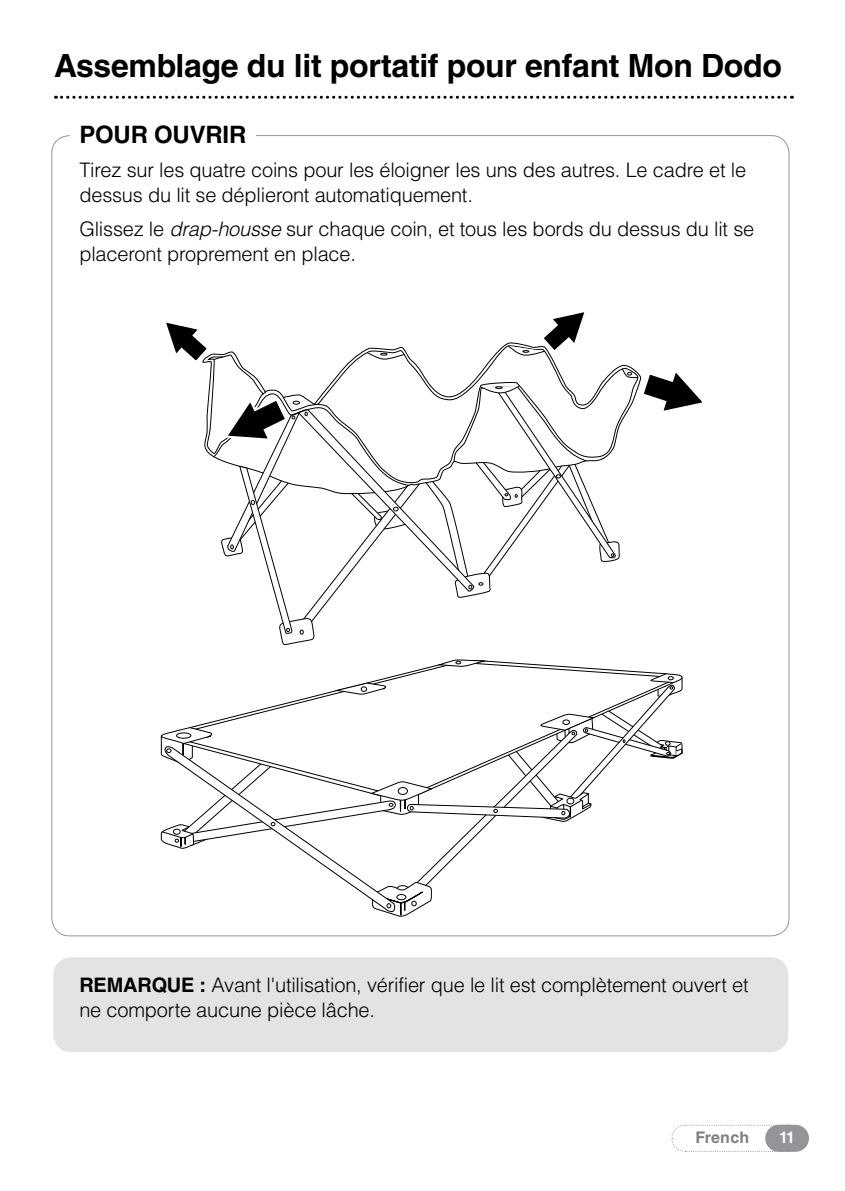
<style>
.page{position:relative;width:845px;height:1191px;background:#fff}
.page>*{position:absolute;margin:0;border:0;box-sizing:border-box;transform-origin:0 0}
.t1{font:700 32px "Helvetica LT Std";letter-spacing:-.01em;color:#000}
.t2{font:700 24px "Helvetica LT Std";letter-spacing:-.01em;color:#000}
.t3{font:300 20px/25px "Helvetica LT Std";letter-spacing:-.01em;color:#000}
.t4{font:700 16px "Helvetica LT Std";letter-spacing:.01em;color:#808080}
.t5{font:700 16px "Helvetica LT Std";color:#fff}
.s1{font-style:italic}
.s2{font-weight:700}
</style>
<div class="page">
<svg style="left:405px;top:662px;width:256px;height:11px"></svg>
<svg style="left:439px;top:659px;width:46px;height:8px"></svg>
<svg style="left:160px;top:673px;width:523px;height:244px"></svg>
<svg style="left:671px;top:1124px;width:138px;height:28px"></svg>
<svg style="left:56px;top:96px;width:736px;height:3px"></svg>
<div style="left:53px;top:957px;width:735px;height:95px;background:#e2e3e4;border-radius:18px"></div>
<svg style="left:166px;top:312px;width:537px;height:333px"></svg>
<h1 class="t1" style="left:54px;top:46px;width:729px">Assemblage du lit portatif pour enfant Mon Dodo</h1>
<p class="t2" style="left:79px;top:120px;width:168px">POUR OUVRIR</p>
<p class="t3" style="left:79px;top:157px;width:668px">Tirez sur les quatre coins pour les éloigner les uns des autres. Le cadre et le dessus du lit se déplieront automatiquement.</p>
<p class="t3" style="left:79px;top:216px;width:676px">Glissez le <span class="s1">drap-housse</span> sur chaque coin, et tous les bords du dessus du lit se placeront proprement en place.</p>
<p class="t3" style="left:79px;top:972px;width:671px"><span class="s2">REMARQUE :</span> Avant l'utilisation, vérifier que le lit est complètement ouvert et ne comporte aucune pièce lâche.</p>
<p class="t4" style="left:695px;top:1128px;width:55px">French</p>
<p class="t5" style="left:779px;top:1128px;width:18px">11</p>
</div>
